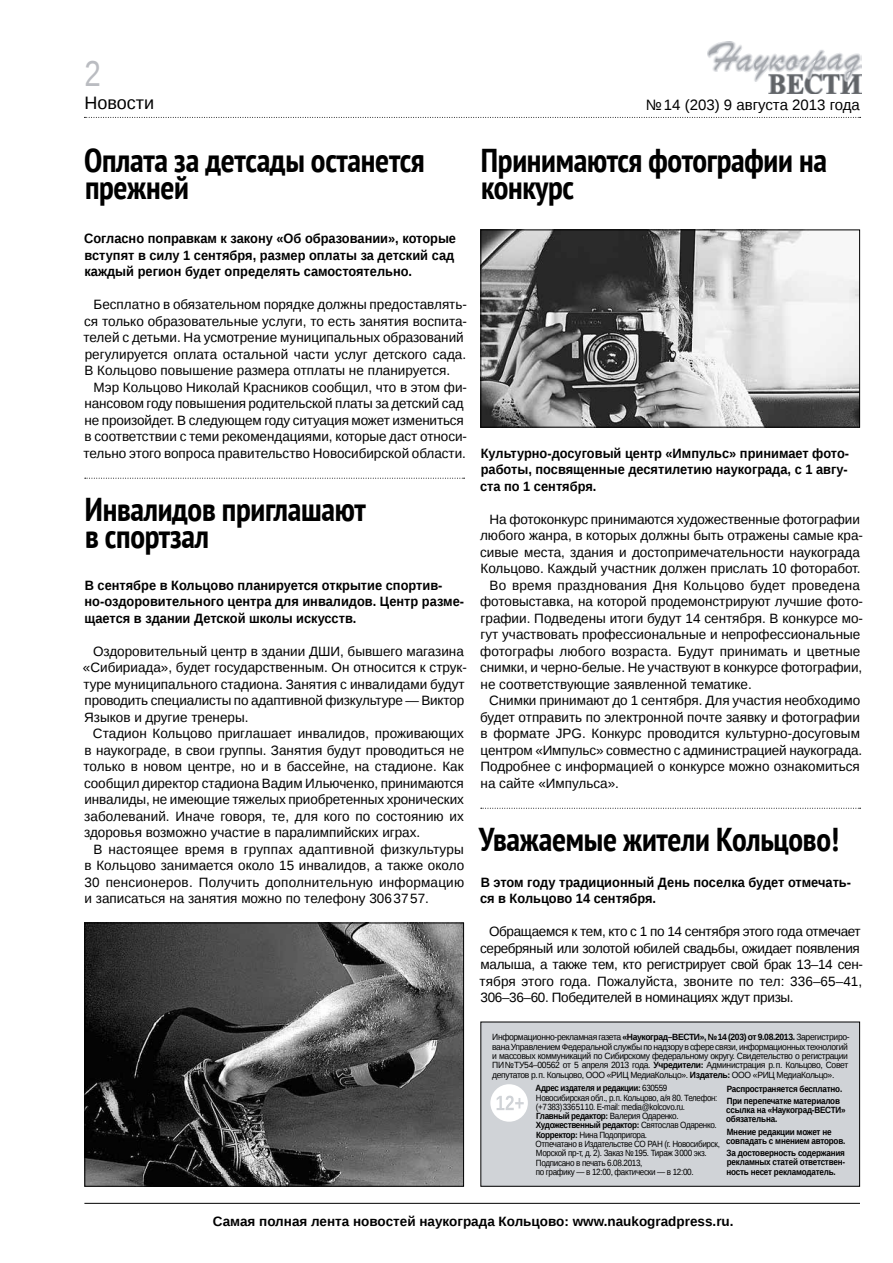
<style>
.page{position:relative;width:893px;height:1263px;background:#fff}
.page>*{position:absolute;margin:0;border:0;box-sizing:border-box;transform-origin:0 0}
.t1{font:36px "Liberation Sans Narrow";color:#babcc1}
.t2{font:700 condensed 33px/27px "PT Sans";letter-spacing:-.01em;color:#000}
.t3{font:18px "Liberation Sans";color:#000}
.t4{font:15px "Liberation Sans";color:#000}
.t5{font:13.5px/16.5px "Liberation Sans";color:#000}
.t6{font:700 13.5px/16.5px "Liberation Sans";color:#000;scale:.95 1}
.t7{font:13.5px/16.5px "Liberation Sans";letter-spacing:-.025em;color:#000}
.t8{font:700 13.5px "Liberation Sans";color:#000}
.t9{font:9px/9.3px "Liberation Sans";letter-spacing:-.04em;color:#000;scale:.95 1}
.t10{font:9px/9.3px "Liberation Sans";letter-spacing:-.04em;color:#000;scale:.89 1}
.t11{font:700 9px/9.3px "Liberation Sans";letter-spacing:-.025em;color:#000;scale:.9 1}
.s1{font-weight:700}
</style>
<div class="page">
<img style="left:708px;top:42px;width:153px;height:51px">
<hr style="left:84px;top:1203px;width:776px;height:1px;background:#000">
<svg style="left:84px;top:117px;width:777px;height:1px"></svg>
<div style="left:481px;top:1022px;width:379px;height:164px;background:#d0d3d7"></div>
<div style="left:480px;top:1022px;width:380px;height:165px;border:1px solid #000"></div>
<div style="left:490px;top:1084px;width:38px;height:38px;background:#fff;border-radius:50%"></div>
<svg style="left:497px;top:1095px;width:27px;height:15px"></svg>
<svg style="left:85px;top:478px;width:380px;height:1px"></svg>
<svg style="left:481px;top:808px;width:380px;height:1px"></svg>
<img style="left:86px;top:925px;width:376px;height:260px">
<div style="left:84px;top:923px;width:380px;height:264px;border:1px solid #000"></div>
<img style="left:482px;top:232px;width:376px;height:194px">
<div style="left:480px;top:230px;width:380px;height:198px;border:1px solid #000"></div>
<h1 class="t1" style="left:84px;top:53px;width:18px">2</h1>
<h3 class="t3" style="left:84px;top:93px;width:71px">Новости</h3>
<p class="t4" style="left:646px;top:96px;width:216px">№ 14 (203) 9 августа 2013 года</p>
<h2 class="t2" style="left:84px;top:147px;width:342px">Оплата за детсады останется прежней</h2>
<p class="t6" style="left:84px;top:230px;width:393px">Согласно поправкам к закону «Об образовании», которые вступят в силу 1 сентября, размер оплаты за детский сад каждый регион будет определять самостоятельно.</p>
<p class="t5" style="left:84px;top:297px;width:385px;text-indent:10px">Бесплатно в обязательном порядке должны предоставлять&shy;ся только образовательные услуги, то есть занятия воспита&shy;телей с детьми. На усмотрение муниципальных образований регулируется оплата остальной части услуг детского сада.<br>В Кольцово повышение размера отплаты не планируется.</p>
<p class="t5" style="left:84px;top:379px;width:385px;text-indent:10px">Мэр Кольцово Николай Красников сообщил, что в этом фи&shy;нансовом году повышения родительской платы за детский сад не произойдет. В следующем году ситуация может измениться в соответствии с теми рекомендациями, которые даст относи&shy;тельно этого вопроса правительство Новосибирской области.</p>
<h2 class="t2" style="left:85px;top:495px;width:282px">Инвалидов приглашают в спортзал</h2>
<p class="t6" style="left:85px;top:576px;width:401px">В сентябре в Кольцово планируется открытие спортив&shy;но-оздоровительного центра для инвалидов. Центр разме&shy;щается в здании Детской школы искусств.</p>
<p class="t5" style="left:83px;top:643px;width:386px;text-indent:10px">Оздоровительный центр в здании ДШИ, бывшего магазина «Сибириада», будет государственным. Он относится к струк&shy;туре муниципального стадиона. Занятия с инвалидами будут проводить специалисты по адаптивной физкультуре — Виктор Языков и другие тренеры.</p>
<p class="t5" style="left:84px;top:726px;width:382px;text-align:justify;text-indent:9px">Стадион Кольцово приглашает инвалидов, проживающих в наукограде, в свои группы. Занятия будут проводиться не только в новом центре, но и в бассейне, на стадионе. Как сообщил директор стадиона Вадим Ильюченко, принимаются инвалиды, не имеющие тяжелых приобретенных хронических заболеваний. Иначе говоря, те, для кого по состоянию их здоровья возможно участие в паралимпийских играх.</p>
<p class="t5" style="left:84px;top:841px;width:381px;text-align:justify;text-indent:9px">В настоящее время в группах адаптивной физкультуры в Кольцово занимается около 15 инвалидов, а также около 30 пенсионеров. Получить дополнительную информацию и записаться на занятия можно по телефону 3063757.</p>
<h2 class="t2" style="left:481px;top:147px;width:347px">Принимаются фотографии на конкурс</h2>
<p class="t6" style="left:480px;top:444px;width:390px;text-align:justify">Культурно-досуговый центр «Импульс» принимает фото&shy;работы, посвященные десятилетию наукограда, с 1 авгу&shy;ста по 1 сентября.</p>
<p class="t5" style="left:490px;top:511px;width:372px">На фотоконкурс принимаются художественные фотографии</p>
<p class="t5" style="left:480px;top:528px;width:384px">любого жанра, в которых должны быть отражены самые кра-</p>
<p class="t5" style="left:480px;top:544px;width:381px">сивые места, здания и достопримечательности наукограда</p>
<p class="t5" style="left:481px;top:561px;width:382px">Кольцово. Каждый участник должен прислать 10 фоторабот.</p>
<p class="t5" style="left:490px;top:577px;width:372px">Во время празднования Дня Кольцово будет проведена</p>
<p class="t5" style="left:480px;top:594px;width:384px">фотовыставка, на которой продемонстрируют лучшие фото-</p>
<p class="t5" style="left:481px;top:610px;width:384px">графии. Подведены итоги будут 14 сентября. В конкурсе мо-</p>
<p class="t5" style="left:481px;top:627px;width:381px">гут участвовать профессиональные и непрофессиональные</p>
<p class="t5" style="left:480px;top:643px;width:382px">фотографы любого возраста. Будут принимать и цветные</p>
<p class="t5" style="left:480px;top:660px;width:384px">снимки, и черно-белые. Не участвуют в конкурсе фотографии,</p>
<p class="t5" style="left:481px;top:676px;width:273px">не соответствующие заявленной тематике.</p>
<p class="t5" style="left:489px;top:693px;width:373px">Снимки принимают до 1 сентября. Для участия необходимо</p>
<p class="t5" style="left:480px;top:709px;width:381px">будет отправить по электронной почте заявку и фотографии</p>
<p class="t5" style="left:481px;top:726px;width:381px">в формате JPG. Конкурс проводится культурно-досуговым</p>
<p class="t5" style="left:481px;top:742px;width:383px">центром «Импульс» совместно с администрацией наукограда.</p>
<p class="t5" style="left:481px;top:759px;width:381px">Подробнее с информацией о конкурсе можно ознакомиться</p>
<p class="t5" style="left:481px;top:775px;width:140px">на сайте «Импульса».</p>
<h2 class="t2" style="left:479px;top:825px;width:362px">Уважаемые жители Кольцово!</h2>
<p class="t6" style="left:480px;top:873px;width:392px">В этом году традиционный День поселка будет отмечать&shy;ся в Кольцово 14 сентября.</p>
<p class="t7" style="left:480px;top:924px;width:385px;text-indent:9px">Обращаемся к тем, кто с 1 по 14 сентября этого года отмечает серебряный или золотой юбилей свадьбы, ожидает появления малыша, а также тем, кто регистрирует свой брак 13–14 сен&shy;тября этого года. Пожалуйста, звоните по тел: 336–65–41, 306–36–60. Победителей в номинациях ждут призы.</p>
<p class="t9" style="left:492px;top:1033px;width:378px">Информационно-рекламная газета <span class="s1">«Наукоград–ВЕСТИ», № 14 (203) от 9.08.2013.</span> Зарегистриро&shy;вана Управлением Федеральной службы по надзору в сфере связи, информационных технологий и массовых коммуникаций по Сибирскому федеральному округу. Свидетельство о регистрации ПИ№ТУ54–00562 от 5 апреля 2013 года. <span class="s1">Учредители:</span> Администрация р.п. Кольцово, Совет депутатов р.п. Кольцово, ООО «РИЦ МедиаКольцо». <span class="s1">Издатель:</span> ООО «РИЦ МедиаКольцо».</p>
<p class="t10" style="left:536px;top:1084px;width:209px"><span class="s1">Адрес издателя и редакции:</span> 630559<br>Новосибирская обл., р.п. Кольцово, а/я 80. Телефон: (+7 383)3365110. E-mail: media@kolcovo.ru.<br><span class="s1">Главный редактор:</span> Валерия Одаренко.<br><span class="s1">Художественный редактор:</span> Святослав Одаренко.<br><span class="s1">Корректор:</span> Нина Подопригора.<br>Отпечатано в Издательстве СО РАН (г. Новосибирск, Морской пр-т, д. 2). Заказ №195. Тираж 3000 экз.<br>Подписано в печать 6.08.2013,<br>по графику — в 12:00, фактически — в 12:00.</p>
<p class="t11" style="left:727px;top:1082px;width:130px;line-height:12.3px">Распространяется бесплатно.<br>При перепечатке материалов</p>
<p class="t11" style="left:726px;top:1105px;width:134px">ссылка на «Наукоград-ВЕСТИ» обязательна.</p>
<p class="t11" style="left:726px;top:1127px;width:134px">Мнение редакции может не совпадать с мнением авторов.</p>
<p class="t11" style="left:726px;top:1148px;width:133px;text-align:justify">За достоверность содержания рекламных статей ответствен&shy;ность несет рекламодатель.</p>
<p class="t8" style="left:213px;top:1212px;width:522px">Самая полная лента новостей наукограда Кольцово: www.naukogradpress.ru.</p>
</div>
